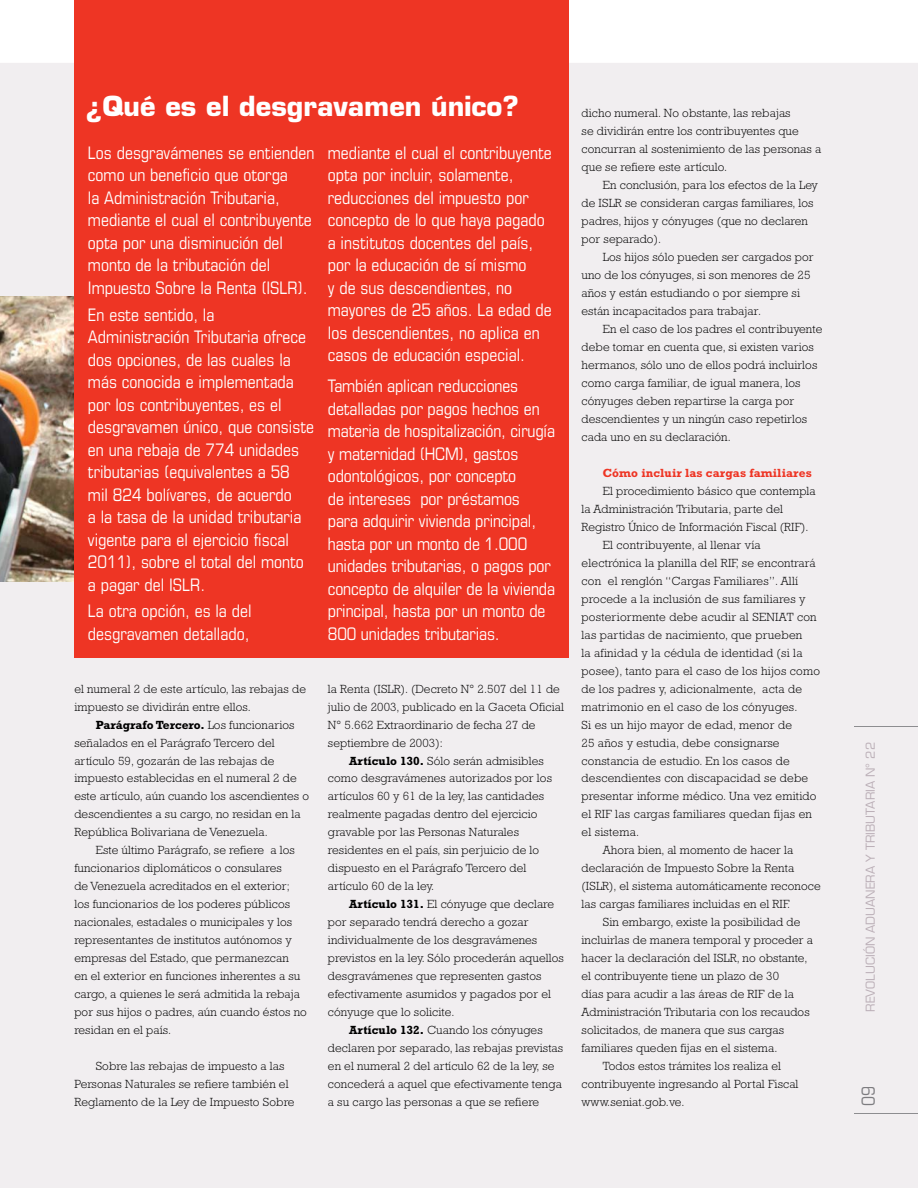
<style>
.page{position:relative;width:918px;height:1188px;background:#fff}
.page>*{position:absolute;margin:0;border:0;box-sizing:border-box;transform-origin:0 0}
.t1{font:700 27px "Eurostile LT Std";color:#fff}
.t2{font:condensed 18px "Eurostile LT Std";color:#808285}
.t3{font:condensed 17.25px/22.5px "Eurostile LT Std";color:#fff}
.t4{font:300 12px/18px "Rockwell Std";letter-spacing:.01em;color:#000}
.t5{font:12px "Eurostile LT Std";color:#bbafb7}
.t6{font:700 12px "Rockwell Std";letter-spacing:.01em;color:#ee3524}
.s1{font-weight:700}
</style>
<div class="page">
<div style="left:0;top:63px;width:918px;height:1125px;background:#f1eef0"></div>
<div style="left:862px;top:1087px;width:13px;height:18px;background:#f1eef0"></div>
<hr style="left:854px;top:1113px;width:64px;height:1px;background:#8d8d90">
<hr style="left:854px;top:726px;width:64px;height:1px;background:#8d8d90">
<img style="left:0;top:296px;width:74px;height:285px">
<div style="left:74px;top:0;width:495px;height:658px;background:#ee3524"></div>
<h1 class="t1" style="left:86px;top:93px;width:435px">¿Qué es el desgravamen único?</h1>
<h3 class="t3" style="left:88px;top:143px;width:228px">Los desgravámenes se entienden como un beneficio que otorga<br>la Administración Tributaria, mediante el cual el contribuyente opta por una disminución del monto de la tributación del<br>Impuesto Sobre la Renta (ISLR).</h3>
<p class="t3" style="left:88px;top:304px;width:228px">En este sentido, la<br>Administración Tributaria ofrece dos opciones, de las cuales la más conocida e implementada por los contribuyentes, es el desgravamen único, que consiste en una rebaja de 774 unidades tributarias (equivalentes a 58 mil 824 bolívares, de acuerdo<br>a la tasa de la unidad tributaria vigente para el ejercicio fiscal<br>2011), sobre el total del monto a pagar del ISLR.</p>
<h3 class="t3" style="left:88px;top:601px;width:165px">La otra opción, es la del desgravamen detallado,</h3>
<p class="t3" style="left:328px;top:143px;width:225px">mediante el cual el contribuyente opta por incluir, solamente, reducciones del impuesto por concepto de lo que haya pagado a institutos docentes del país, por la educación de sí mismo<br>y de sus descendientes, no mayores de 25 años. La edad de los descendientes, no aplica en casos de educación especial.</p>
<p class="t3" style="left:328px;top:376px;width:229px">También aplican reducciones detalladas por pagos hechos en materia de hospitalización, cirugía y maternidad (HCM), gastos odontológicos, por concepto<br>de intereses por préstamos<br>para adquirir vivienda principal, hasta por un monto de 1.000 unidades tributarias, o pagos por concepto de alquiler de la vivienda principal, hasta por un monto de<br>800 unidades tributarias.</p>
<p class="t4" style="left:74px;top:681px;width:233px">el numeral 2 de este artículo, las rebajas de impuesto se dividirán entre ellos.</p>
<p class="t4" style="left:74px;top:717px;width:236px;text-indent:21px"><span class="s1">Parágrafo Tercero.</span> Los funcionarios señalados en el Parágrafo Tercero del artículo 59, gozarán de las rebajas de impuesto establecidas en el numeral 2 de este artículo, aún cuando los ascendientes o descendientes a su cargo, no residan en la República Bolivariana de Venezuela.</p>
<p class="t4" style="left:74px;top:843px;width:234px;text-indent:21px">Este último Parágrafo, se refiere a los funcionarios diplomáticos o consulares<br>de Venezuela acreditados en el exterior; los funcionarios de los poderes públicos nacionales, estadales o municipales y los representantes de institutos autónomos y empresas del Estado, que permanezcan<br>en el exterior en funciones inherentes a su cargo, a quienes le será admitida la rebaja por sus hijos o padres, aún cuando éstos no residan en el país.</p>
<p class="t4" style="left:74px;top:1058px;width:222px;text-indent:21px">Sobre las rebajas de impuesto a las<br>Personas Naturales se refiere también el<br>Reglamento de la Ley de Impuesto Sobre</p>
<p class="t4" style="left:328px;top:681px;width:233px">la Renta (ISLR). (Decreto N° 2.507 del 11 de</p>
<p class="t4" style="left:328px;top:699px;width:238px">julio de 2003, publicado en la Gaceta Oficial</p>
<p class="t4" style="left:328px;top:717px;width:209px">N° 5.662 Extraordinario de fecha 27 de</p>
<p class="t4" style="left:328px;top:735px;width:116px">septiembre de 2003):</p>
<p class="t4" style="left:349px;top:753px;width:196px"><span class="s1">Artículo 130.</span> Sólo serán admisibles</p>
<p class="t4" style="left:328px;top:771px;width:226px">como desgravámenes autorizados por los</p>
<p class="t4" style="left:328px;top:789px;width:218px">artículos 60 y 61 de la ley, las cantidades</p>
<p class="t4" style="left:328px;top:807px;width:211px">realmente pagadas dentro del ejercicio</p>
<p class="t4" style="left:328px;top:825px;width:193px">gravable por las Personas Naturales</p>
<p class="t4" style="left:328px;top:843px;width:213px">residentes en el país, sin perjuicio de lo</p>
<p class="t4" style="left:328px;top:861px;width:200px">dispuesto en el Parágrafo Tercero del</p>
<p class="t4" style="left:328px;top:879px;width:108px">artículo 60 de la ley.</p>
<p class="t4" style="left:349px;top:897px;width:206px"><span class="s1">Artículo 131.</span> El cónyuge que declare</p>
<p class="t4" style="left:328px;top:915px;width:202px">por separado tendrá derecho a gozar</p>
<p class="t4" style="left:328px;top:932px;width:211px">individualmente de los desgravámenes</p>
<p class="t4" style="left:328px;top:950px;width:238px">previstos en la ley. Sólo procederán aquellos</p>
<p class="t4" style="left:328px;top:968px;width:215px">desgravámenes que representen gastos</p>
<p class="t4" style="left:328px;top:986px;width:225px">efectivamente asumidos y pagados por el</p>
<p class="t4" style="left:328px;top:1004px;width:128px">cónyuge que lo solicite.</p>
<p class="t4" style="left:349px;top:1022px;width:195px"><span class="s1">Artículo 132.</span> Cuando los cónyuges</p>
<p class="t4" style="left:328px;top:1040px;width:237px">declaren por separado, las rebajas previstas</p>
<p class="t4" style="left:328px;top:1058px;width:228px">en el numeral 2 del artículo 62 de la ley, se</p>
<p class="t4" style="left:328px;top:1076px;width:235px">concederá a aquel que efectivamente tenga</p>
<p class="t4" style="left:328px;top:1094px;width:213px">a su cargo las personas a que se refiere</p>
<p class="t4" style="left:582px;top:105px;width:241px">dicho numeral. No obstante, las rebajas<br>se dividirán entre los contribuyentes que concurran al sostenimiento de las personas a que se refiere este artículo.</p>
<p class="t4" style="left:582px;top:177px;width:238px;text-indent:21px">En conclusión, para los efectos de la Ley de ISLR se consideran cargas familiares, los padres, hijos y cónyuges (que no declaren por separado).</p>
<p class="t4" style="left:582px;top:249px;width:233px;text-indent:21px">Los hijos sólo pueden ser cargados por uno de los cónyuges, si son menores de 25 años y están estudiando o por siempre si están incapacitados para trabajar.</p>
<p class="t4" style="left:582px;top:321px;width:242px;text-indent:21px">En el caso de los padres el contribuyente debe tomar en cuenta que, si existen varios hermanos, sólo uno de ellos podrá incluirlos como carga familiar, de igual manera, los cónyuges deben repartirse la carga por descendientes y un ningún caso repetirlos cada uno en su declaración.</p>
<p class="t6" style="left:603px;top:468px;width:211px">Cómo incluir las cargas familiares</p>
<p class="t4" style="left:603px;top:483px;width:214px">El procedimiento básico que contempla</p>
<p class="t4" style="left:582px;top:501px;width:203px">la Administración Tributaria, parte del</p>
<p class="t4" style="left:582px;top:519px;width:229px">Registro Único de Información Fiscal (RIF).</p>
<p class="t4" style="left:603px;top:537px;width:159px">El contribuyente, al llenar vía</p>
<p class="t4" style="left:582px;top:555px;width:235px">electrónica la planilla del RIF, se encontrará</p>
<p class="t4" style="left:582px;top:573px;width:218px">con el renglón “Cargas Familiares”. Allí</p>
<p class="t4" style="left:582px;top:591px;width:226px">procede a la inclusión de sus familiares y</p>
<p class="t4" style="left:582px;top:609px;width:237px">posteriormente debe acudir al SENIAT con</p>
<p class="t4" style="left:582px;top:627px;width:222px">las partidas de nacimiento, que prueben</p>
<p class="t4" style="left:582px;top:645px;width:222px">la afinidad y la cédula de identidad (si la</p>
<p class="t4" style="left:582px;top:663px;width:240px">posee), tanto para el caso de los hijos como</p>
<p class="t4" style="left:582px;top:681px;width:222px">de los padres y, adicionalmente, acta de</p>
<p class="t4" style="left:582px;top:699px;width:217px">matrimonio en el caso de los cónyuges.</p>
<p class="t4" style="left:582px;top:717px;width:212px">Si es un hijo mayor de edad, menor de</p>
<p class="t4" style="left:582px;top:735px;width:200px">25 años y estudia, debe consignarse</p>
<p class="t4" style="left:582px;top:753px;width:210px">constancia de estudio. En los casos de</p>
<p class="t4" style="left:582px;top:771px;width:228px">descendientes con discapacidad se debe</p>
<p class="t4" style="left:582px;top:789px;width:237px">presentar informe médico. Una vez emitido</p>
<p class="t4" style="left:582px;top:807px;width:232px">el RIF las cargas familiares quedan fijas en</p>
<p class="t4" style="left:582px;top:825px;width:59px">el sistema.</p>
<p class="t4" style="left:603px;top:843px;width:192px">Ahora bien, al momento de hacer la</p>
<p class="t4" style="left:582px;top:861px;width:214px">declaración de Impuesto Sobre la Renta</p>
<p class="t4" style="left:582px;top:879px;width:241px">(ISLR), el sistema automáticamente reconoce</p>
<p class="t4" style="left:582px;top:897px;width:210px">las cargas familiares incluidas en el RIF.</p>
<p class="t4" style="left:603px;top:915px;width:199px">Sin embargo, existe la posibilidad de</p>
<p class="t4" style="left:582px;top:932px;width:233px">incluirlas de manera temporal y proceder a</p>
<p class="t4" style="left:582px;top:950px;width:227px">hacer la declaración del ISLR, no obstante,</p>
<p class="t4" style="left:582px;top:968px;width:199px">el contribuyente tiene un plazo de 30</p>
<p class="t4" style="left:582px;top:986px;width:214px">días para acudir a las áreas de RIF de la</p>
<p class="t4" style="left:582px;top:1004px;width:230px">Administración Tributaria con los recaudos</p>
<p class="t4" style="left:582px;top:1022px;width:204px">solicitados, de manera que sus cargas</p>
<p class="t4" style="left:582px;top:1040px;width:197px">familiares queden fijas en el sistema.</p>
<p class="t4" style="left:603px;top:1058px;width:180px">Todos estos trámites los realiza el</p>
<p class="t4" style="left:582px;top:1076px;width:219px">contribuyente ingresando al Portal Fiscal</p>
<p class="t4" style="left:582px;top:1094px;width:104px">www.seniat.gob.ve.</p>
<p class="t5" style="left:865px;top:1012px;width:271px;rotate:-90deg">REVOLUCIÓN ADUANERA Y TRIBUTARIA N° 22</p>
<h2 class="t2" style="left:860px;top:1106px;width:22px;rotate:-90deg">09</h2>
</div>
